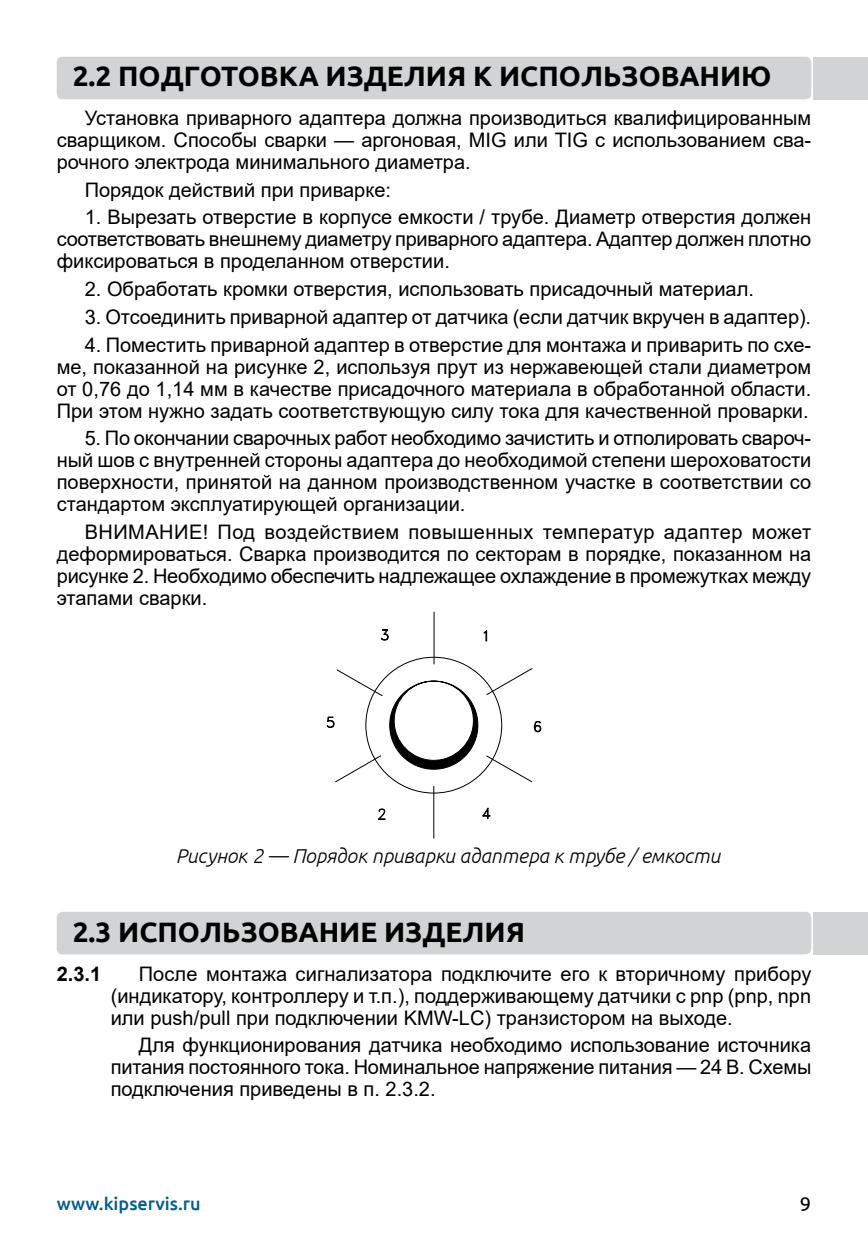
<style>
.page{position:relative;width:868px;height:1248px;background:#fff}
.page>*{position:absolute;margin:0;border:0;box-sizing:border-box;transform-origin:0 0}
.t1{font:700 28px "Ubuntu";color:#000}
.t2{font:20px/22px "Arial";color:#000;text-align:justify}
.t3{font:italic 300 20px "Ubuntu";color:#000}
.t4{font:700 20px "Arial";color:#000}
.t5{font:20px "Ubuntu";color:#000}
.t6{font:500 18px "Ubuntu";color:#005c90}
</style>
<div class="page">
<div style="left:57px;top:57px;width:754px;height:42px;background:#d1d3d4;border-radius:6px"></div>
<div style="left:813px;top:57px;width:54px;height:42px;background:#d1d3d4"></div>
<div style="left:57px;top:911px;width:754px;height:43px;background:#d1d3d4;border-radius:6px"></div>
<div style="left:813px;top:911px;width:54px;height:43px;background:#d1d3d4"></div>
<svg style="left:483px;top:630px;width:4px;height:11px"></svg>
<svg style="left:380px;top:629px;width:9px;height:11px"></svg>
<svg style="left:377px;top:808px;width:9px;height:12px"></svg>
<svg style="left:482px;top:807px;width:8px;height:12px"></svg>
<svg style="left:533px;top:720px;width:8px;height:12px"></svg>
<svg style="left:485px;top:755px;width:47px;height:27px"></svg>
<svg style="left:486px;top:668px;width:47px;height:27px"></svg>
<svg style="left:326px;top:669px;width:153px;height:113px"></svg>
<hr style="left:433px;top:612px;width:1px;height:52px;background:#010101">
<hr style="left:433px;top:786px;width:1px;height:52px;background:#010101">
<h1 class="t1" style="left:73px;top:59px;width:696px">2.2 П одготовка изделия к использованию</h1>
<p class="t2" style="left:57px;top:107px;width:756px;text-indent:28px">Установка приварного адаптера должна производиться квалифицированным сварщиком. Способы сварки — аргоновая, MIG или TIG с использованием сва&shy;рочного электрода минимального диаметра.</p>
<p class="t2" style="left:85px;top:179px;width:308px">Порядок действий при приварке:</p>
<p class="t2" style="left:57px;top:206px;width:756px;text-indent:28px">1. Вырезать отверстие в корпусе емкости / трубе. Диаметр отверстия должен соответствовать внешнему диаметру приварного адаптера. Адаптер должен плотно фиксироваться в проделанном отверстии.</p>
<p class="t2" style="left:85px;top:278px;width:670px">2. Обработать кромки отверстия, использовать присадочный материал.</p>
<p class="t2" style="left:85px;top:305px;width:727px">3. Отсоединить приварной адаптер от датчика (если датчик вкручен в адаптер).</p>
<p class="t2" style="left:57px;top:333px;width:756px;text-indent:28px">4. Поместить приварной адаптер в отверстие для монтажа и приварить по схе&shy;ме, показанной на рисунке 2, используя прут из нержавеющей стали диаметром от 0,76 до 1,14 мм в качестве присадочного материала в обработанной области.<br>При этом нужно задать соответствующую силу тока для качественной проварки.</p>
<p class="t2" style="left:57px;top:427px;width:756px;text-indent:28px">5. По окончании сварочных работ необходимо зачистить и отполировать свароч&shy;ный шов с внутренней стороны адаптера до необходимой степени шероховатости поверхности, принятой на данном производственном участке в соответствии со стандартом эксплуатирующей организации.</p>
<p class="t2" style="left:57px;top:520px;width:756px;text-indent:28px">ВНИМАНИЕ! Под воздействием повышенных температур адаптер может деформироваться. Сварка производится по секторам в порядке, показанном на рисунке 2. Необходимо обеспечить надлежащее охлаждение в промежутках между этапами сварки.</p>
<p class="t3" style="left:176px;top:843px;width:545px">Рисунок 2 — Порядок приварки адаптера к трубе / емкости</p>
<h1 class="t1" style="left:73px;top:914px;width:453px">2.3 И спользование изделия</h1>
<p class="t2" style="left:111px;top:962px;width:702px;text-indent:28px">После монтажа сигнализатора подключите его к вторичному прибору (индикатору, контроллеру и т.п.), поддерживающему датчики с pnp (pnp, npn или push/pull при подключении KMW-LC) транзистором на выходе.</p>
<p class="t2" style="left:111px;top:1034px;width:702px;text-indent:28px">Для функционирования датчика необходимо использование источника питания постоянного тока. Номинальное напряжение питания — 24 В. Схемы подключения приведены в п. 2.3.2.</p>
<p class="t4" style="left:57px;top:960px;width:46px">2.3.1</p>
<p class="t6" style="left:57px;top:1192px;width:145px">www.kipservis.ru</p>
<p class="t5" style="left:799px;top:1191px;width:13px">9</p>
</div>
